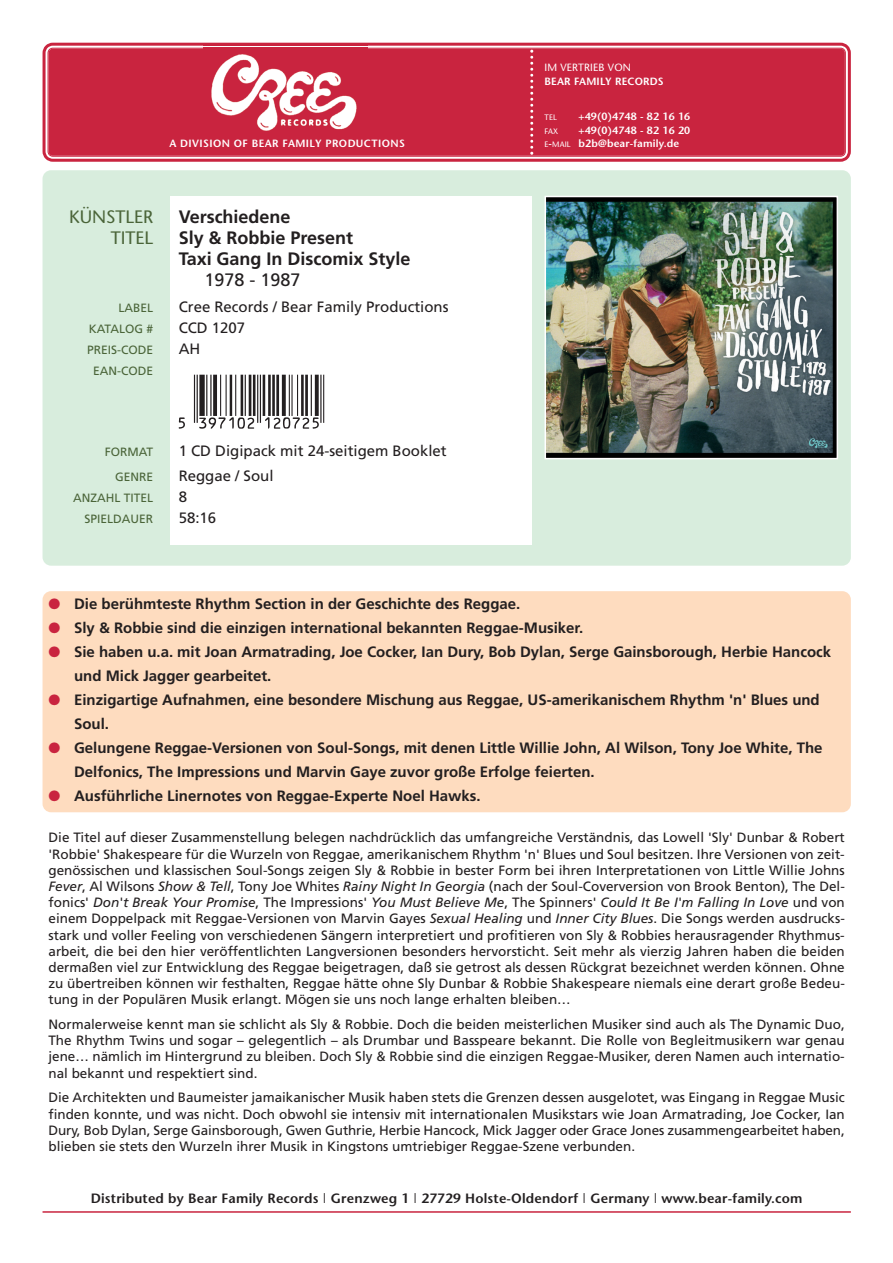
<style>
.page{position:relative;width:893px;height:1263px;background:#fff}
.page>*{position:absolute;margin:0;border:0;box-sizing:border-box;transform-origin:0 0}
.t1{font:108px "UPC Half Narrow";color:#231f20}
.t2{font:700 18px/21px "Frutiger";color:#231f20}
.t3{font:18px "Stone Sans";color:#4a6438}
.t4{font:18px "Frutiger";color:#231f20}
.t5{font:700 15px/24px "Frutiger";color:#231f20}
.t6{font:15px "Frutiger";color:#231f20}
.t7{font:13.5px/16.2px "Frutiger";color:#231f20;text-align:justify}
.t8{font:600 13.5px "Stone Sans";letter-spacing:.015em;color:#231f20}
.t9{font:12px "Frutiger";color:#4a6438}
.t10{font:600 10.5px/13.5px "Stone Sans";letter-spacing:.015em;color:#fff}
.t11{font:600 10.5px "Stone Sans";letter-spacing:.04em;color:#fff}
.t12{font:10.5px "Stone Sans";letter-spacing:.015em;color:#fff}
.t13{font:7.8px "Stone Sans";letter-spacing:.02em;color:#fff}
.s1{font-weight:400;font-size:7.8px}
.s2{font-weight:400}
.s3{color:#c9243f}
.s4{font-style:italic}
</style>
<div class="page">
<div style="left:43px;top:170px;width:807px;height:396px;background:#d8eddd;border-radius:9px"></div>
<div style="left:43px;top:591px;width:807px;height:221px;background:#fedcbf;border-radius:9px"></div>
<svg style="left:42px;top:42px;width:809px;height:120px"></svg>
<div style="left:47px;top:47px;width:799px;height:110px;background:#c9243f"></div>
<svg style="left:530px;top:50px;width:3px;height:105px"></svg>
<hr style="left:43px;top:1211px;width:807px;height:2px;background:#c9243f">
<img style="left:203px;top:45px;width:164px;height:91px">
<img style="left:203px;top:48px;width:164px;height:1px">
<div style="left:170px;top:196px;width:361px;height:348px;background:#fff"></div>
<img style="left:547px;top:199px;width:288px;height:257px">
<div style="left:544px;top:196px;width:294px;height:263px;border:2px solid #fff"></div>
<p class="t11" style="left:169px;top:140px;width:237px">A DIVISION OF BEAR FAMILY PRODUCTIONS</p>
<h2 class="t3" style="left:69px;top:211px;width:86px">KÜNSTLER</h2>
<h2 class="t2" style="left:179px;top:207px;width:113px">Verschiedene</h2>
<h2 class="t3" style="left:111px;top:232px;width:44px">TITEL</h2>
<h2 class="t2" style="left:179px;top:228px;width:233px">Sly &amp; Robbie Present<br>Taxi Gang In Discomix Style</h2>
<h2 class="t4" style="left:205px;top:272px;width:97px">1978 - 1987</h2>
<p class="t9" style="left:118px;top:302px;width:36px">LABEL</p>
<p class="t6" style="left:179px;top:300px;width:271px">Cree Records / Bear Family Productions</p>
<p class="t9" style="left:89px;top:323px;width:66px">KATALOG #</p>
<p class="t6" style="left:179px;top:321px;width:68px">CCD 1207</p>
<p class="t9" style="left:87px;top:344px;width:67px">PREIS-CODE</p>
<p class="t6" style="left:179px;top:342px;width:23px">AH</p>
<p class="t9" style="left:93px;top:365px;width:61px">EAN-CODE</p>
<h1 class="t1" style="left:179px;top:328px;width:157px">ÇxDTRBAMy120725z</h1>
<p class="t9" style="left:105px;top:446px;width:50px">FORMAT</p>
<p class="t6" style="left:179px;top:444px;width:269px">1 CD Digipack mit 24-seitigem Booklet</p>
<p class="t9" style="left:115px;top:472px;width:39px">GENRE</p>
<p class="t6" style="left:179px;top:469px;width:96px">Reggae / Soul</p>
<p class="t9" style="left:73px;top:493px;width:81px">ANZAHL TITEL</p>
<p class="t6" style="left:179px;top:490px;width:10px">8</p>
<p class="t9" style="left:84px;top:514px;width:70px">SPIELDAUER</p>
<p class="t6" style="left:179px;top:511px;width:39px">58:16</p>
<p class="t12" style="left:544px;top:64px;width:88px">IM VERTRIEB VON</p>
<p class="t10" style="left:544px;top:75px;width:121px">BEAR FAMILY RECORDS</p>
<p class="t13" style="left:544px;top:115px;width:14px">TEL</p>
<p class="t10" style="left:578px;top:111px;width:113px">+49(0)4748 - 82 16 16</p>
<p class="t13" style="left:544px;top:128px;width:15px">FAX</p>
<p class="t10" style="left:544px;top:124px;width:147px;text-indent:34px">+49(0)4748 - 82 16 20<br><span class="s1">E</span><span class="s2">-</span><span class="s1">MAIL</span> b2b@bear-family.de</p>
<p class="t5" style="left:49px;top:593px;width:473px"><span class="s3">●</span> Die berühmteste Rhythm Section in der Geschichte des Reggae.</p>
<p class="t5" style="left:49px;top:617px;width:536px"><span class="s3">●</span> Sly &amp; Robbie sind die einzigen international bekannten Reggae-Musiker.</p>
<p class="t5" style="left:74px;top:641px;width:758px;text-indent:-26px"><span class="s3">●</span> Sie haben u.a. mit Joan Armatrading, Joe Cocker, Ian Dury, Bob Dylan, Serge Gainsborough, Herbie Hancock und Mick Jagger gearbeitet.</p>
<p class="t5" style="left:74px;top:689px;width:747px;text-indent:-26px"><span class="s3">●</span> Einzigartige Aufnahmen, eine besondere Mischung aus Reggae, US-amerikanischem Rhythm 'n' Blues und<br>Soul.</p>
<p class="t5" style="left:74px;top:737px;width:750px;text-indent:-26px"><span class="s3">●</span> Gelungene Reggae-Versionen von Soul-Songs, mit denen Little Willie John, Al Wilson, Tony Joe White, The<br>Delfonics, The Impressions und Marvin Gaye zuvor große Erfolge feierten.</p>
<p class="t5" style="left:49px;top:785px;width:433px"><span class="s3">●</span> Ausführliche Linernotes von Reggae-Experte Noel Hawks.</p>
<p class="t7" style="left:48px;top:830px;width:797px">Die Titel auf dieser Zusammenstellung belegen nachdrücklich das umfangreiche Verständnis, das Lowell 'Sly' Dunbar &amp; Robert 'Robbie' Shakespeare für die Wurzeln von Reggae, amerikanischem Rhythm 'n' Blues und Soul besitzen. Ihre Versionen von zeit&shy;genössischen und klassischen Soul-Songs zeigen Sly &amp; Robbie in bester Form bei ihren Interpretationen von Little Willie Johns <span class="s4">Fever</span>, Al Wilsons <span class="s4">Show &amp; Tell</span>, Tony Joe Whites <span class="s4">Rainy Night In Georgia</span> (nach der Soul-Coverversion von Brook Benton), The Del&shy;fonics' <span class="s4">Don't Break Your Promise</span>, The Impressions' <span class="s4">You Must Believe Me</span>, The Spinners' <span class="s4">Could It Be I'm Falling In Love</span> und von einem Doppelpack mit Reggae-Versionen von Marvin Gayes <span class="s4">Sexual Healing</span> und <span class="s4">Inner City Blues</span>. Die Songs werden ausdrucks&shy;stark und voller Feeling von verschiedenen Sängern interpretiert und profitieren von Sly &amp; Robbies herausragender Rhythmus&shy;arbeit, die bei den hier veröffentlichten Langversionen besonders hervorsticht. Seit mehr als vierzig Jahren haben die beiden dermaßen viel zur Entwicklung des Reggae beigetragen, daß sie getrost als dessen Rückgrat bezeichnet werden können. Ohne zu übertreiben können wir festhalten, Reggae hätte ohne Sly Dunbar &amp; Robbie Shakespeare niemals eine derart große Bedeu&shy;tung in der Populären Musik erlangt. Mögen sie uns noch lange erhalten bleiben…</p>
<p class="t7" style="left:48px;top:1017px;width:797px">Normalerweise kennt man sie schlicht als Sly &amp; Robbie. Doch die beiden meisterlichen Musiker sind auch als The Dynamic Duo, The Rhythm Twins und sogar – gelegentlich – als Drumbar und Basspeare bekannt. Die Rolle von Begleitmusikern war genau jene… nämlich im Hintergrund zu bleiben. Doch Sly &amp; Robbie sind die einzigen Reggae-Musiker, deren Namen auch internatio&shy;nal bekannt und respektiert sind.</p>
<p class="t7" style="left:48px;top:1090px;width:797px">Die Architekten und Baumeister jamaikanischer Musik haben stets die Grenzen dessen ausgelotet, was Eingang in Reggae Music finden konnte, und was nicht. Doch obwohl sie intensiv mit internationalen Musikstars wie Joan Armatrading, Joe Cocker, Ian Dury, Bob Dylan, Serge Gainsborough, Gwen Guthrie, Herbie Hancock, Mick Jagger oder Grace Jones zusammengearbeitet haben, blieben sie stets den Wurzeln ihrer Musik in Kingstons umtriebiger Reggae-Szene verbunden.</p>
<p class="t8" style="left:91px;top:1193px;width:713px">Distributed by Bear Family Records <span class="s2">|</span> Grenzweg 1 <span class="s2">|</span> 27729 Holste-Oldendorf <span class="s2">|</span> Germany <span class="s2">|</span> www.bear-family.com</p>
</div>
